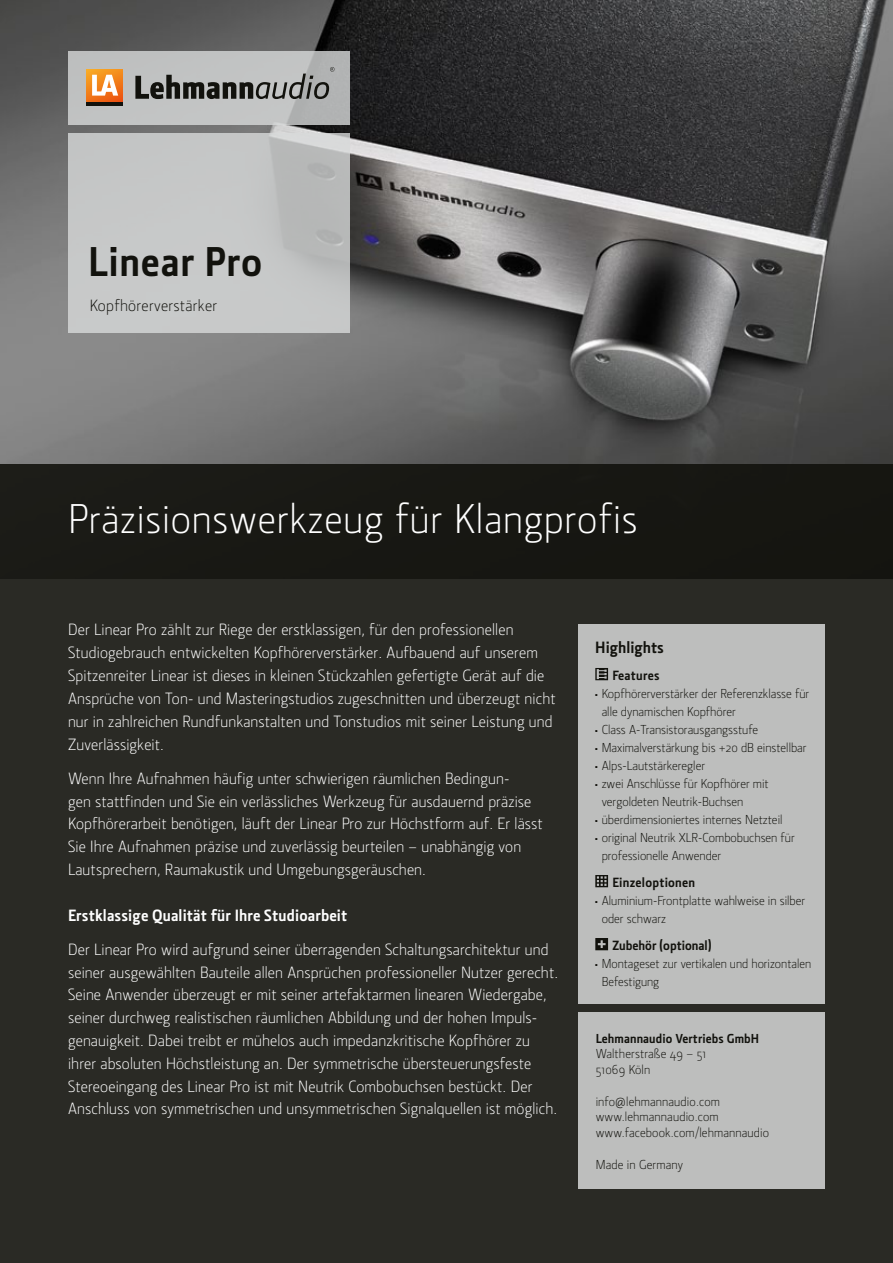
<style>
.page{position:relative;width:893px;height:1263px;background:#fff}
.page>*{position:absolute;margin:0;border:0;box-sizing:border-box;transform-origin:0 0}
.t1{font:300 42px "Section";letter-spacing:.02em;color:#fff}
.t2{font:700 42px "Section";letter-spacing:.02em;color:#12120d}
.t3{font:300 16.5px/22.8px "Section";letter-spacing:.01em;color:#fff}
.t4{font:700 16.5px "Section";letter-spacing:.01em;color:#fff}
.t5{font:300 16.5px "Section";letter-spacing:.02em;color:#12120d}
.t6{font:700 16.5px "Section";color:#12120d}
.t7{font:700 13.5px "Section";letter-spacing:.02em;color:#12120d}
.t8{font:700 13.5px "Section";color:#12120d}
.t9{font:300 13.2px/18px "Section";color:#12120d}
.t10{font:700 13.2px "Section";letter-spacing:.01em;color:#12120d}
.t11{font:300 3.9px "Section";color:#12120d}
</style>
<div class="page">
<img style="left:0;top:0;width:893px;height:464px">
<div style="left:0;top:464px;width:893px;height:799px;background:linear-gradient(to bottom,#21211c,#2e2e29)"></div>
<div style="left:68px;top:134px;width:282px;height:199px;background:linear-gradient(to right,#c9cbcb,#bfc0c0)"></div>
<div style="left:68px;top:51px;width:282px;height:74px;background:linear-gradient(to right,#c5c3c1,#b8bbbc)"></div>
<svg style="left:86px;top:69px;width:37px;height:32px"></svg>
<svg style="left:92px;top:75px;width:26px;height:21px"></svg>
<svg style="left:135px;top:67px;width:199px;height:32px;background:#8a8b8a"></svg>
<hr style="left:86px;top:102px;width:37px;height:4px;background:#12120d">
<div style="left:578px;top:624px;width:247px;height:379px;background:#bdbebd"></div>
<div style="left:578px;top:1012px;width:247px;height:177px;background:#bdbebd"></div>
<svg style="left:595px;top:668px;width:13px;height:12px"></svg>
<svg style="left:595px;top:875px;width:13px;height:12px"></svg>
<svg style="left:595px;top:938px;width:13px;height:12px"></svg>
<h1 class="t2" style="left:88px;top:238px;width:176px">Linear Pro</h1>
<p class="t5" style="left:90px;top:297px;width:129px">Kopfhörerverstärker</p>
<h1 class="t1" style="left:68px;top:495px;width:571px">Präzisionswerkzeug für Klangprofis</h1>
<p class="t3" style="left:68px;top:618px;width:489px">Der Linear Pro zählt zur Riege der erstklassigen, für den professionellen Studiogebrauch entwickelten Kopfhörerverstärker. Aufbauend auf unserem Spitzenreiter Linear ist dieses in kleinen Stückzahlen gefertigte Gerät auf die Ansprüche von Ton- und Masteringstudios zugeschnitten und überzeugt nicht nur in zahlreichen Rundfunkanstalten und Tonstudios mit seiner Leistung und Zuverlässigkeit.</p>
<p class="t3" style="left:68px;top:767px;width:476px">Wenn Ihre Aufnahmen häufig unter schwierigen räumlichen Bedingun-<br>gen stattfinden und Sie ein verlässliches Werkzeug für ausdauernd präzise Kopfhörerarbeit benötigen, läuft der Linear Pro zur Höchstform auf. Er lässt Sie Ihre Aufnahmen präzise und zuverlässig beurteilen – unabhängig von Lautsprechern, Raumakustik und Umgebungsgeräuschen.</p>
<p class="t4" style="left:68px;top:905px;width:281px">Erstklassige Qualität für Ihre Studioarbeit</p>
<p class="t3" style="left:68px;top:938px;width:492px">Der Linear Pro wird aufgrund seiner überragenden Schaltungsarchitektur und seiner ausgewählten Bauteile allen Ansprüchen professioneller Nutzer gerecht.<br>Seine Anwender überzeugt er mit seiner artefaktarmen linearen Wiedergabe, seiner durchweg realistischen räumlichen Abbildung und der hohen Impuls&shy;genauigkeit. Dabei treibt er mühelos auch impedanzkritische Kopfhörer zu ihrer absoluten Höchstleistung an. Der symmetrische übersteuerungsfeste Stereoeingang des Linear Pro ist mit Neutrik Combobuchsen bestückt. Der Anschluss von symmetrischen und unsymmetrischen Signalquellen ist möglich.</p>
<p class="t6" style="left:595px;top:638px;width:70px">Highlights</p>
<p class="t7" style="left:612px;top:668px;width:49px">Features</p>
<p class="t11" style="left:595px;top:692px;width:4px">≠</p>
<p class="t9" style="left:602px;top:685px;width:209px">Kopfhörerverstärker der Referenzklasse für alle dynamischen Kopfhörer</p>
<p class="t11" style="left:595px;top:728px;width:4px">≠</p>
<p class="t9" style="left:602px;top:721px;width:158px">Class A-Transistorausgangsstufe</p>
<p class="t11" style="left:595px;top:746px;width:4px">≠</p>
<p class="t9" style="left:602px;top:739px;width:206px">Maximalverstärkung bis +20 dB einstellbar</p>
<p class="t11" style="left:595px;top:764px;width:4px">≠</p>
<p class="t9" style="left:602px;top:757px;width:105px">Alps-Lautstärkeregler</p>
<p class="t11" style="left:595px;top:782px;width:4px">≠</p>
<p class="t9" style="left:602px;top:775px;width:168px">zwei Anschlüsse für Kopfhörer mit vergoldeten Neutrik-Buchsen</p>
<p class="t11" style="left:595px;top:818px;width:4px">≠</p>
<p class="t9" style="left:602px;top:811px;width:182px">überdimensioniertes internes Netzteil</p>
<p class="t11" style="left:595px;top:836px;width:4px">≠</p>
<p class="t9" style="left:602px;top:829px;width:195px">original Neutrik XLR-Combobuchsen für professionelle Anwender</p>
<p class="t7" style="left:612px;top:875px;width:84px">Einzeloptionen</p>
<p class="t11" style="left:595px;top:899px;width:4px">≠</p>
<p class="t9" style="left:602px;top:892px;width:205px">Aluminium-Frontplatte wahlweise in silber oder schwarz</p>
<p class="t8" style="left:612px;top:938px;width:101px">Zubehör (optional)</p>
<p class="t11" style="left:595px;top:962px;width:4px">≠</p>
<p class="t9" style="left:602px;top:955px;width:211px">Montageset zur vertikalen und horizontalen<br>Befestigung</p>
<p class="t10" style="left:596px;top:1030px;width:165px">Lehmannaudio Vertriebs GmbH</p>
<p class="t9" style="left:596px;top:1046px;width:112px;line-height:15.8px">Waltherstraße 49 – 51<br>51069 Köln</p>
<p class="t9" style="left:596px;top:1093px;width:175px;line-height:15.8px">info@lehmannaudio.com www.lehmannaudio.com www.facebook.com/lehmannaudio</p>
<p class="t9" style="left:596px;top:1155px;width:89px">Made in Germany</p>
</div>
